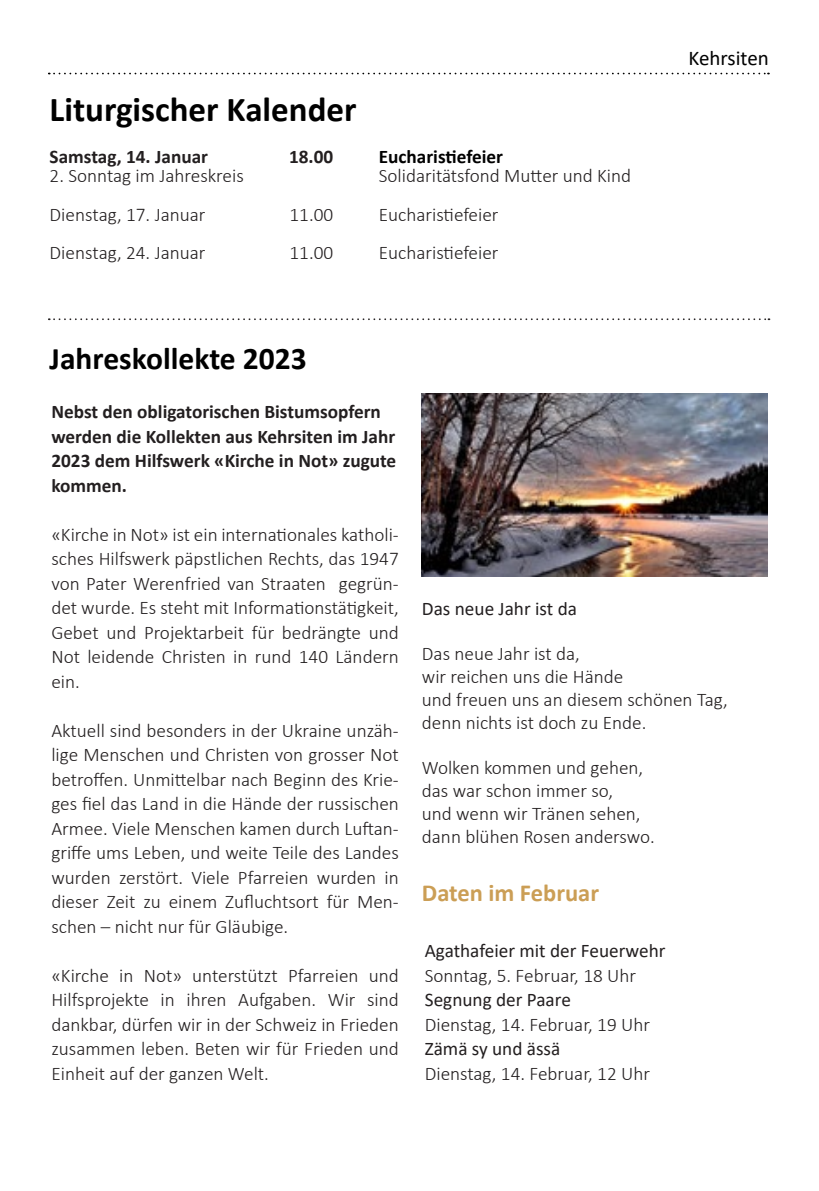
<style>
.page{position:relative;width:819px;height:1191px;background:#fff}
.page>*{position:absolute;margin:0;border:0;box-sizing:border-box;transform-origin:0 0}
.t1{font:700 35px "Calibri";color:#000}
.t2{font:700 31.5px "Calibri";color:#000}
.t3{font:700 24.5px "Calibri";color:#cb9e55}
.t4{font:21px "Calibri";color:#000}
.t5{font:300 19.25px/24.5px "Calibri";color:#231f20;text-align:justify}
.t6{font:700 19.25px/24.5px "Calibri";color:#231f20}
.t7{font:19.25px "Calibri";color:#231f20}
.t8{font:700 19.25px "Calibri";color:#000}
</style>
<div class="page">
<svg style="left:49px;top:73px;width:720px;height:1px"></svg>
<svg style="left:49px;top:318px;width:720px;height:2px"></svg>
<img style="left:422px;top:394px;width:345px;height:182px">
<h1 class="t1" style="left:50px;top:84px;width:308px">Liturgischer Kalender</h1>
<p class="t6" style="left:50px;top:144px;width:160px">Samstag, 14. Januar</p>
<p class="t6" style="left:289px;top:144px;width:46px">18.00</p>
<p class="t8" style="left:379px;top:143px;width:126px">Eucharistiefeier</p>
<p class="t5" style="left:50px;top:163px;width:196px">2. Sonntag im Jahreskreis</p>
<p class="t5" style="left:379px;top:163px;width:254px">Solidaritätsfond Mutter und Kind</p>
<p class="t5" style="left:50px;top:202px;width:157px">Dienstag, 17. Januar</p>
<p class="t5" style="left:289px;top:202px;width:45px">11.00</p>
<p class="t5" style="left:379px;top:202px;width:121px">Eucharistiefeier</p>
<p class="t5" style="left:50px;top:240px;width:157px">Dienstag, 24. Januar</p>
<p class="t5" style="left:289px;top:240px;width:45px">11.00</p>
<p class="t5" style="left:379px;top:240px;width:121px">Eucharistiefeier</p>
<p class="t4" style="left:688px;top:44px;width:82px">Kehrsiten</p>
<h2 class="t2" style="left:50px;top:336px;width:258px">Jahreskollekte 2023</h2>
<p class="t6" style="left:51px;top:399px;width:346px">Nebst den obligatorischen Bistumsopfern werden die Kollekten aus Kehrsiten im Jahr 2023 dem Hilfswerk «Kirche in Not» zugute kommen.</p>
<p class="t5" style="left:51px;top:522px;width:349px">«Kirche in Not» ist ein internationales katholi&shy;sches Hilfswerk päpstlichen Rechts, das 1947 von Pater Werenfried van Straaten gegrün&shy;det wurde. Es steht mit Informationstätigkeit, Gebet und Projektarbeit für bedrängte und Not leidende Christen in rund 140 Ländern ein.</p>
<p class="t5" style="left:51px;top:718px;width:349px">Aktuell sind besonders in der Ukraine unzäh&shy;lige Menschen und Christen von grosser Not betroffen. Unmittelbar nach Beginn des Krie&shy;ges fiel das Land in die Hände der russischen Armee. Viele Menschen kamen durch Luftan&shy;griffe ums Leben, und weite Teile des Landes wurden zerstört. Viele Pfarreien wurden in dieser Zeit zu einem Zufluchtsort für Men&shy;schen – nicht nur für Gläubige.</p>
<p class="t5" style="left:51px;top:963px;width:349px">«Kirche in Not» unterstützt Pfarreien und Hilfsprojekte in ihren Aufgaben. Wir sind dankbar, dürfen wir in der Schweiz in Frieden zusammen leben. Beten wir für Frieden und Einheit auf der ganzen Welt.</p>
<p class="t7" style="left:422px;top:595px;width:157px">Das neue Jahr ist da</p>
<p class="t5" style="left:422px;top:642px;width:307px;line-height:22.8px;text-align:left">Das neue Jahr ist da,<br>wir reichen uns die Hände<br>und freuen uns an diesem schönen Tag, denn nichts ist doch zu Ende.</p>
<p class="t5" style="left:422px;top:756px;width:234px;line-height:22.8px;text-align:left">Wolken kommen und gehen, das war schon immer so,<br>und wenn wir Tränen sehen, dann blühen Rosen anderswo.</p>
<p class="t3" style="left:422px;top:875px;width:179px">Daten im Februar</p>
<p class="t7" style="left:425px;top:937px;width:242px">Agathafeier mit der Feuerwehr</p>
<p class="t5" style="left:425px;top:963px;width:213px">Sonntag, 5. Februar, 18 Uhr</p>
<p class="t7" style="left:425px;top:986px;width:148px">Segnung der Paare</p>
<p class="t5" style="left:425px;top:1012px;width:227px">Dienstag, 14. Februar, 19 Uhr</p>
<p class="t7" style="left:425px;top:1035px;width:137px">Zämä sy und ässä</p>
<p class="t5" style="left:425px;top:1061px;width:227px">Dienstag, 14. Februar, 12 Uhr</p>
</div>
